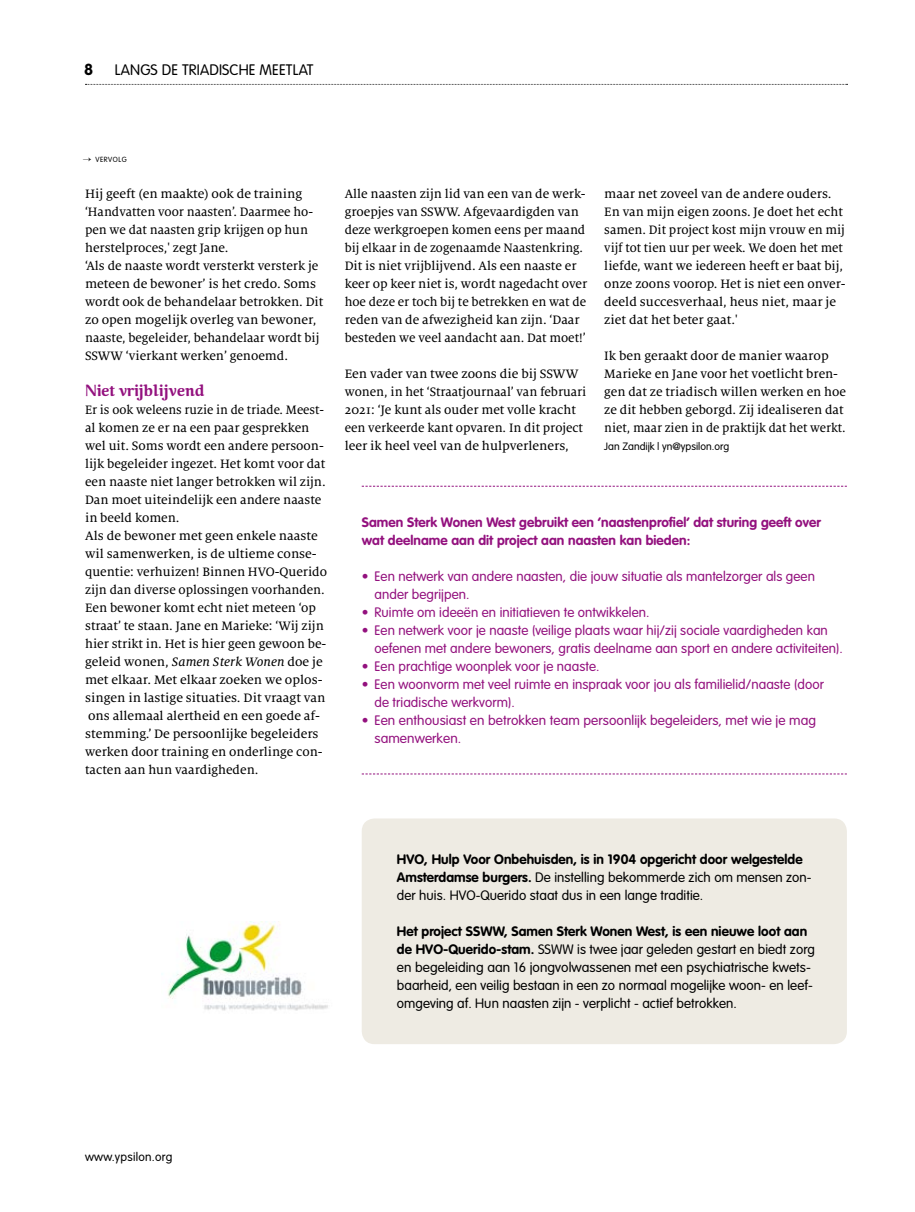
<style>
.page{position:relative;width:915px;height:1212px;background:#fff}
.page>*{position:absolute;margin:0;border:0;box-sizing:border-box;transform-origin:0 0}
.t1{font:700 15.75px "VAG Rounded";color:#000}
.t2{font:300 15px "VAG Rounded";letter-spacing:.01em;color:#000}
.t3{font:800 15px "Caturrita";color:#93117e}
.t4{font:13.5px/18px "Milo Serif OT Text";color:#000}
.t5{font:13.5px/18px "Milo Serif OT Text";color:#000;scale:.96 1}
.t6{font:300 13.5px/18px "VAG Rounded";letter-spacing:.005em;color:#93117e}
.t7{font:300 13.5px/18px "VAG Rounded";letter-spacing:.005em;color:#000}
.t8{font:700 13.5px/18px "VAG Rounded";letter-spacing:.08em;color:#93117e}
.t9{font:300 12px "VAG Rounded";letter-spacing:.02em;color:#000}
.t10{font:300 10.5px "VAG Rounded";color:#000}
.t11{font:300 7.35px "VAG Rounded";letter-spacing:.07em;color:#000}
.s1{font-family:"Milo Serif OT Text Ita"}
.s2{font-weight:700}
</style>
<div class="page">
<svg style="left:85px;top:84px;width:762px;height:1px"></svg>
<svg style="left:361px;top:486px;width:485px;height:1px"></svg>
<svg style="left:361px;top:773px;width:485px;height:1px"></svg>
<div style="left:361px;top:818px;width:485px;height:226px;background:#eeebe3;border-radius:13px"></div>
<img style="left:167px;top:922px;width:161px;height:89px">
<p class="t1" style="left:84px;top:63px;width:11px">8</p>
<p class="t2" style="left:115px;top:63px;width:200px">LANGS DE TRIADISCHE MEETLAT</p>
<p class="t11" style="left:83px;top:155px;width:45px">→ VERVOLG</p>
<p class="t4" style="left:85px;top:186px;width:240px">Hij geeft (en maakte) ook de training ‘Handvatten voor naasten’. Daarmee ho&shy;pen we dat naasten grip krijgen op hun herstelproces,' zegt Jane.<br>‘Als de naaste wordt versterkt versterk je meteen de bewoner’ is het credo. Soms wordt ook de behandelaar betrokken. Dit zo open mogelijk overleg van bewoner, naaste, begeleider, behandelaar wordt bij SSWW ‘vierkant werken’ genoemd.</p>
<p class="t3" style="left:85px;top:384px;width:121px">Niet vrijblijvend</p>
<p class="t5" style="left:85px;top:402px;width:253px">Er is ook weleens ruzie in de triade. Meest&shy;al komen ze er na een paar gesprekken wel uit. Soms wordt een andere persoon&shy;lijk begeleider ingezet. Het komt voor dat een naaste niet langer betrokken wil zijn.<br>Dan moet uiteindelijk een andere naaste in beeld komen.<br>Als de bewoner met geen enkele naaste wil samenwerken, is de ultieme conse&shy;quentie: verhuizen! Binnen HVO-Querido zijn dan diverse oplossingen voorhanden.<br>Een bewoner komt echt niet meteen ‘op straat’ te staan. Jane en Marieke: ‘Wij zijn hier strikt in. Het is hier geen gewoon be&shy;geleid wonen, <span class="s1">Samen Sterk Wonen</span> doe je met elkaar. Met elkaar zoeken we oplos&shy;singen in lastige situaties. Dit vraagt van ons allemaal alertheid en een goede af&shy;stemming.’ De persoonlijke begeleiders werken door training en onderlinge con&shy;tacten aan hun vaardigheden.</p>
<p class="t4" style="left:344px;top:186px;width:244px">Alle naasten zijn lid van een van de werk&shy;groepjes van SSWW. Afgevaardigden van deze werkgroepen komen eens per maand bij elkaar in de zogenaamde Naastenkring.<br>Dit is niet vrijblijvend. Als een naaste er keer op keer niet is, wordt nagedacht over hoe deze er toch bij te betrekken en wat de reden van de afwezigheid kan zijn. ‘Daar besteden we veel aandacht aan. Dat moet!’</p>
<p class="t4" style="left:344px;top:366px;width:243px">Een vader van twee zoons die bij SSWW wonen, in het ‘Straatjournaal’ van februari 2021: ‘Je kunt als ouder met volle kracht een verkeerde kant opvaren. In dit project leer ik heel veel van de hulpverleners,</p>
<p class="t4" style="left:604px;top:186px;width:243px">maar net zoveel van de andere ouders.<br>En van mijn eigen zoons. Je doet het echt samen. Dit project kost mijn vrouw en mij vijf tot tien uur per week. We doen het met liefde, want we iedereen heeft er baat bij, onze zoons voorop. Het is niet een onver&shy;deeld succesverhaal, heus niet, maar je ziet dat het beter gaat.'</p>
<p class="t4" style="left:604px;top:348px;width:243px">Ik ben geraakt door de manier waarop Marieke en Jane voor het voetlicht bren&shy;gen dat ze triadisch willen werken en hoe ze dit hebben geborgd. Zij idealiseren dat niet, maar zien in de praktijk dat het werkt.</p>
<p class="t10" style="left:604px;top:442px;width:126px">Jan Zandijk | yn@ypsilon.org</p>
<p class="t8" style="left:361px;top:514px;width:461px">Samen Sterk Wonen West gebruikt een ‘naastenprofiel’ dat sturing geeft over wat deelname aan dit project aan naasten kan bieden:</p>
<p class="t6" style="left:374px;top:568px;width:442px;text-indent:-13px">• Een netwerk van andere naasten, die jouw situatie als mantelzorger als geen ander begrijpen.</p>
<p class="t6" style="left:361px;top:604px;width:289px">• Ruimte om ideeën en initiatieven te ontwikkelen.</p>
<p class="t6" style="left:374px;top:622px;width:469px;text-indent:-13px">• Een netwerk voor je naaste (veilige plaats waar hij/zij sociale vaardigheden kan oefenen met andere bewoners, gratis deelname aan sport en andere activiteiten).</p>
<p class="t6" style="left:361px;top:658px;width:239px">• Een prachtige woonplek voor je naaste.</p>
<p class="t6" style="left:374px;top:676px;width:451px;text-indent:-13px">• Een woonvorm met veel ruimte en inspraak voor jou als familielid/naaste (door de triadische werkvorm).</p>
<p class="t6" style="left:374px;top:712px;width:443px;text-indent:-13px">• Een enthousiast en betrokken team persoonlijk begeleiders, met wie je mag samenwerken.</p>
<p class="t7" style="left:396px;top:851px;width:416px"><span class="s2">hVO, hulp Voor Onbehuisden, is in 1904 opgericht door welgestelde amsterdamse burgers.</span> De instelling bekommerde zich om mensen zon&shy;der huis. HVO-Querido staat dus in een lange traditie.</p>
<p class="t7" style="left:396px;top:923px;width:419px"><span class="s2">het project SSWW, Samen Sterk Wonen West, is een nieuwe loot aan de hVO-Querido-stam.</span> SSWW is twee jaar geleden gestart en biedt zorg en begeleiding aan 16 jongvolwassenen met een psychiatrische kwets&shy;baarheid, een veilig bestaan in een zo normaal mogelijke woon- en leef&shy;omgeving af. Hun naasten zijn - verplicht - actief betrokken.</p>
<p class="t9" style="left:85px;top:1151px;width:89px">www.ypsilon.org</p>
</div>
